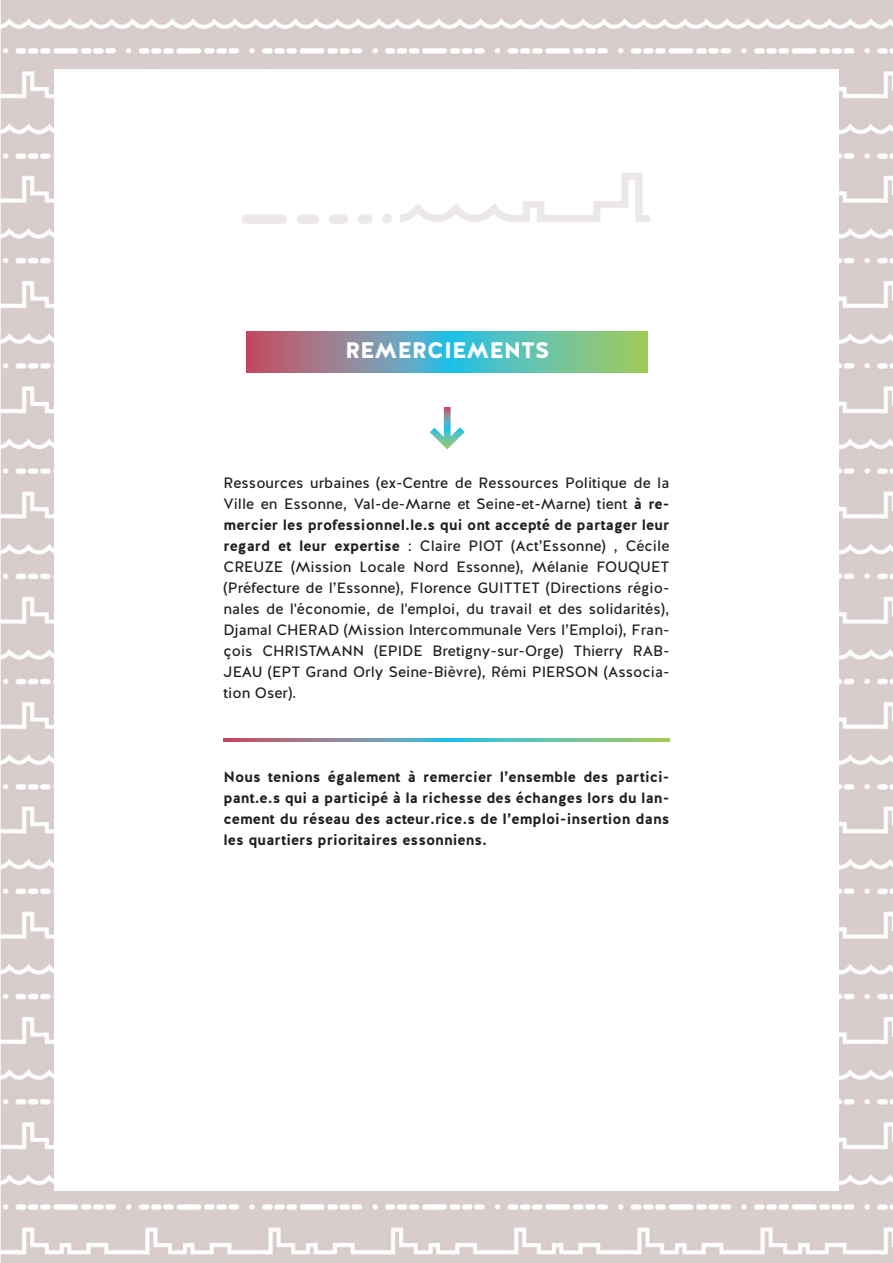
<style>
.page{position:relative;width:893px;height:1263px;background:#fff}
.page>*{position:absolute;margin:0;border:0;box-sizing:border-box;transform-origin:0 0}
.t1{font:900 22.5px "Halis GR";color:#fff}
.t2{font:15px/21px "Halis GR";color:#231f20;text-align:justify}
.t3{font:700 15px/21px "Halis GR";color:#231f20;text-align:justify}
.s1{font-weight:700}
</style>
<div class="page">
<img style="left:0;top:0;width:893px;height:1263px">
<div style="left:54px;top:69px;width:785px;height:1122px;background:#fff"></div>
<img style="left:241px;top:173px;width:409px;height:51px">
<svg style="left:246px;top:332px;width:402px;height:40px;background:#79a59f"></svg>
<svg style="left:223px;top:739px;width:446px;height:2px"></svg>
<svg style="left:430px;top:407px;width:35px;height:42px"></svg>
<p class="t1" style="left:345px;top:336px;width:206px">REMERCIEMENTS</p>
<p class="t2" style="left:223px;top:472px;width:447px">Ressources urbaines (ex-Centre de Ressources Politique de la Ville en Essonne, Val-de-Marne et Seine-et-Marne) tient <span class="s1">à re&shy;mercier les professionnel.le.s qui ont accepté de partager leur regard et leur expertise</span> : Claire PIOT (Act’Essonne) , Cécile CREUZE (Mission Locale Nord Essonne), Mélanie FOUQUET (Préfecture de l’Essonne), Florence GUITTET (Directions régio&shy;nales de l'économie, de l'emploi, du travail et des solidarités), Djamal CHERAD (Mission Intercommunale Vers l’Emploi), Fran&shy;çois CHRISTMANN (EPIDE Bretigny-sur-Orge) Thierry RAB-JEAU (EPT Grand Orly Seine-Bièvre), Rémi PIERSON (Associa&shy;tion Oser).</p>
<p class="t3" style="left:223px;top:766px;width:447px">Nous tenions également à remercier l’ensemble des partici&shy;pant.e.s qui a participé à la richesse des échanges lors du lan&shy;cement du réseau des acteur.rice.s de l’emploi-insertion dans les quartiers prioritaires essonniens.</p>
</div>
